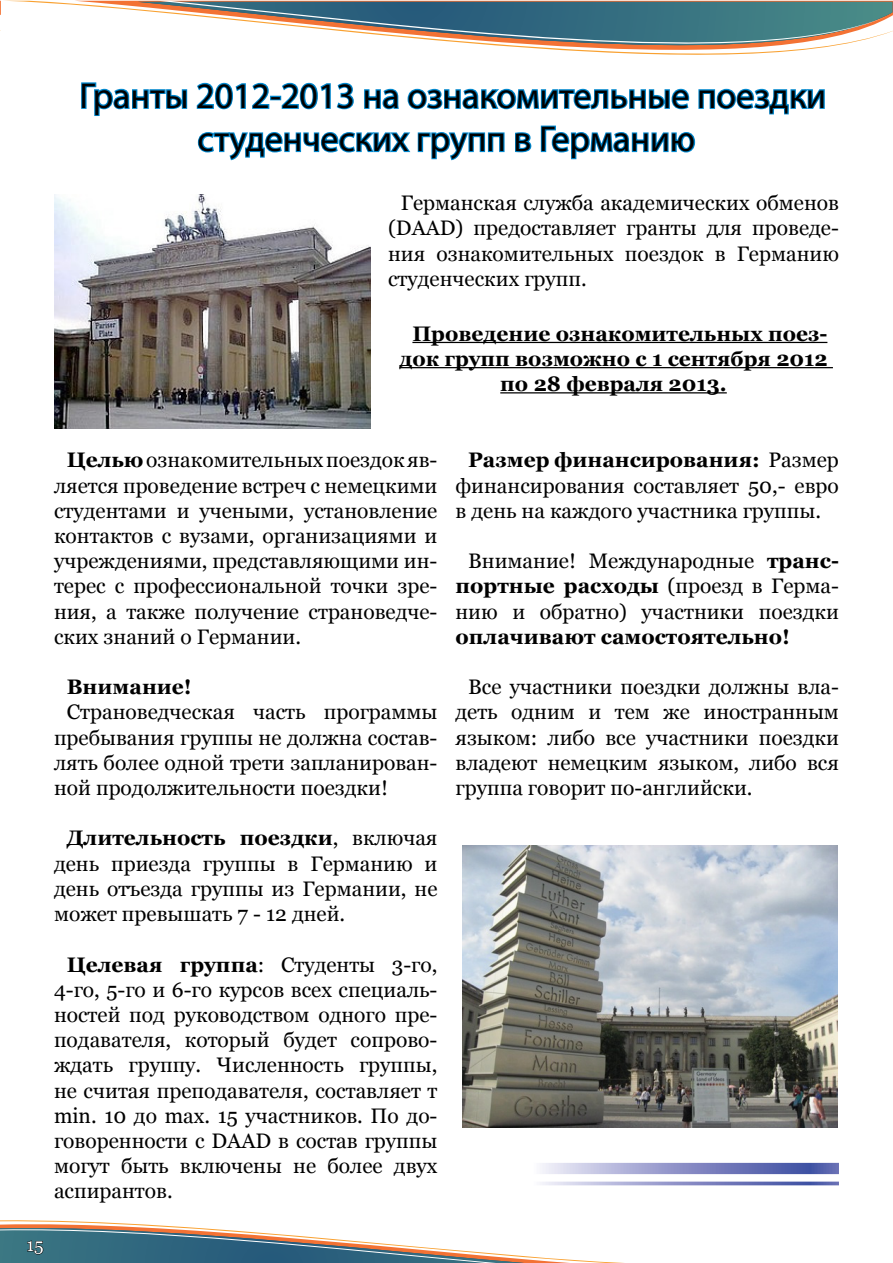
<style>
.page{position:relative;width:893px;height:1263px;background:#fff}
.page>*{position:absolute;margin:0;border:0;box-sizing:border-box;transform-origin:0 0}
.Назва_програми_укр{font:36px/43.2px "Myriad Pro";color:#000;text-align:center}
.Рабочий{font:21px/25.2px "Georgia";color:#000;text-align:justify}
.Дедлайн{font:700 21px "Georgia";color:#000}
.Рабочий-2{font:700 21px "Georgia";color:#000}
.t1{font:18px "Georgia";color:#fff}
.s1{font-weight:700}
</style>
<div class="page">
<svg style="left:0;top:1px;width:1px;height:30px"></svg>
<svg style="left:11px;top:1px;width:882px;height:31px"></svg>
<svg style="left:138px;top:2px;width:754px;height:31px"></svg>
<svg style="left:158px;top:1px;width:729px;height:54px"></svg>
<svg style="left:0;top:1220px;width:624px;height:43px"></svg>
<svg style="left:81px;top:82px;width:107px;height:34px"></svg>
<svg style="left:196px;top:82px;width:629px;height:79px"></svg>
<img style="left:54px;top:194px;width:316px;height:234px">
<hr style="left:412px;top:342px;width:415px;height:1px;background:#000">
<hr style="left:399px;top:367px;width:434px;height:1px;background:#000">
<hr style="left:500px;top:392px;width:227px;height:1px;background:#000">
<img style="left:462px;top:846px;width:376px;height:282px">
<svg style="left:542px;top:1163px;width:297px;height:11px;background:#8c92c7"></svg>
<svg style="left:542px;top:1181px;width:297px;height:4px"></svg>
<p class="Назва_програми_укр" style="left:80px;top:74px;width:748px">Гранты 2012-2013 на ознакомительные поездки студенческих групп в Германию</p>
<p class="Рабочий" style="left:388px;top:191px;width:452px;text-indent:13px">Германская служба академических обменов (DAAD) предоставляет гранты для проведе&shy;ния ознакомительных поездок в Германию студенческих групп.</p>
<p class="Дедлайн" style="left:412px;top:320px;width:416px">Проведение ознакомительных поез-</p>
<p class="Дедлайн" style="left:399px;top:345px;width:430px">док групп возможно с 1 сентября 2012</p>
<p class="Дедлайн" style="left:500px;top:370px;width:228px">по 28 февраля 2013.</p>
<p class="Рабочий" style="left:54px;top:448px;width:385px;text-indent:13px"><span class="s1">Целью</span> ознакомительных поездок яв&shy;ляется проведение встреч с немецкими студентами и учеными, установление контактов с вузами, организациями и учреждениями, представляющими ин&shy;терес с профессиональной точки зре&shy;ния, а также получение страноведче&shy;ских знаний о Германии.</p>
<p class="Рабочий-2" style="left:67px;top:673px;width:127px">Внимание!</p>
<p class="Рабочий" style="left:54px;top:700px;width:385px;text-indent:13px">Страноведческая часть программы пребывания группы не должна состав&shy;лять более одной трети запланирован&shy;ной продолжительности поездки!</p>
<p class="Рабочий" style="left:54px;top:826px;width:385px;text-indent:13px"><span class="s1">Длительность поездки</span>, включая день приезда группы в Германию и день отъезда группы из Германии, не может превышать 7 - 12 дней.</p>
<p class="Рабочий" style="left:54px;top:952px;width:385px;text-indent:13px"><span class="s1">Целевая группа</span>: Студенты 3-го, 4-го, 5-го и 6-го курсов всех специаль&shy;ностей под руководством одного пре&shy;подавателя, который будет сопрово&shy;ждать группу. Численность группы, не считая преподавателя, составляет т min. 10 до max. 15 участников. По до&shy;говоренности с DAAD в состав группы могут быть включены не более двух аспирантов.</p>
<p class="t1" style="left:26px;top:1234px;width:19px">15</p>
<p class="Рабочий" style="left:455px;top:448px;width:385px;text-indent:13px"><span class="s1">Размер финансирования:</span> Размер финансирования составляет 50,- евро в день на каждого участника группы.</p>
<p class="Рабочий" style="left:455px;top:549px;width:385px;text-indent:13px">Внимание! Международные <span class="s1">транс&shy;портные расходы</span> (проезд в Герма&shy;нию и обратно) участники поездки <span class="s1">оплачивают самостоятельно!</span></p>
<p class="Рабочий" style="left:455px;top:675px;width:385px;text-indent:13px">Все участники поездки должны вла&shy;деть одним и тем же иностранным языком: либо все участники поездки владеют немецким языком, либо вся группа говорит по-английски.</p>
</div>
